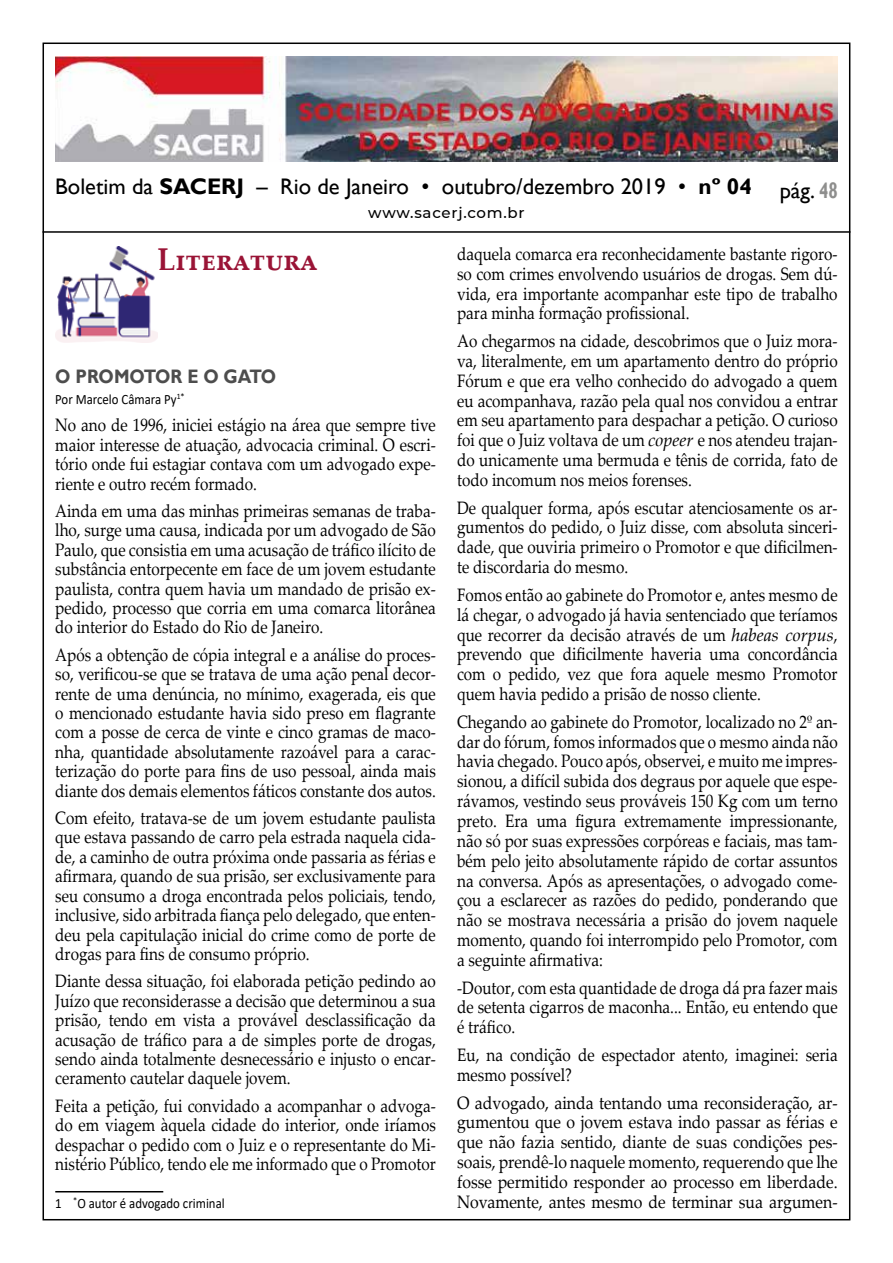
<style>
.page{position:relative;width:893px;height:1263px;background:#fff}
.page>*{position:absolute;margin:0;border:0;box-sizing:border-box;transform-origin:0 0}
.t1{font:700 31.5px "Palatino Linotype";color:#9a1436;scale:.95 1}
.t2{font:22.5px "Gill Sans";color:#000}
.t3{font:700 19.5px "Gill Sans";letter-spacing:-.01em;color:#4d4d4d;scale:.9 1}
.t4{font:18px/19.8px "Palatino Linotype";color:#000;text-align:justify;scale:.85 1}
.t5{font:18px/19.8px "Palatino Linotype";color:#000;text-align:justify;scale:.88 1}
.t6{font:500 15px "Montserrat";letter-spacing:.05em;color:#000}
.t7{font:14.25px "Calibri";color:#000;scale:.9 1}
.s1{font-weight:700}
.s2{font-weight:700;color:#8e8e8d}
.s3{font-style:italic}
</style>
<div class="page">
<img style="left:55px;top:56px;width:783px;height:106px">
<hr style="left:43px;top:231px;width:807px;height:2px;background:#000">
<img style="left:55px;top:247px;width:102px;height:96px">
<hr style="left:55px;top:1191px;width:108px;height:1px;background:#000">
<p class="t2" style="left:55px;top:173px;width:698px">Boletim da <span class="s1">SACERJ</span> – Rio de Janeiro • outubro/dezembro 2019 • <span class="s1">nº 04</span></p>
<p class="t6" style="left:368px;top:203px;width:158px">www.sacerj.com.br</p>
<p class="t2" style="left:780px;top:178px;width:60px">pág. <span class="s2">48</span></p>
<h1 class="t1" style="left:157px;top:237px;width:170px">Literatura</h1>
<p class="t3" style="left:55px;top:364px;width:247px">O PROMOTOR E O GATO</p>
<p class="t7" style="left:55px;top:389px;width:145px">Por Marcelo Câmara Py<sup>1*</sup></p>
<p class="t4" style="left:55px;top:415px;width:449px">No ano de 1996, iniciei estágio na área que sempre tive maior interesse de atuação, advocacia criminal. O escri&shy;tório onde fui estagiar contava com um advogado expe&shy;riente e outro recém formado.</p>
<p class="t4" style="left:55px;top:500px;width:449px;line-height:19.4px">Ainda em uma das minhas primeiras semanas de traba&shy;lho, surge uma causa, indicada por um advogado de São Paulo, que consistia em uma acusação de tráfico ilícito de substância entorpecente em face de um jovem estudante paulista, contra quem havia um mandado de prisão ex&shy;pedido, processo que corria em uma comarca litorânea do interior do Estado do Rio de Janeiro.</p>
<p class="t4" style="left:55px;top:644px;width:449px;line-height:19.4px">Após a obtenção de cópia integral e a análise do proces&shy;so, verificou-se que se tratava de uma ação penal decor&shy;rente de uma denúncia, no mínimo, exagerada, eis que o mencionado estudante havia sido preso em flagrante com a posse de cerca de vinte e cinco gramas de maco&shy;nha, quantidade absolutamente razoável para a carac&shy;terização do porte para fins de uso pessoal, ainda mais diante dos demais elementos fáticos constante dos autos.</p>
<p class="t4" style="left:55px;top:807px;width:449px;line-height:19.4px">Com efeito, tratava-se de um jovem estudante paulista que estava passando de carro pela estrada naquela cida&shy;de, a caminho de outra próxima onde passaria as férias e afirmara, quando de sua prisão, ser exclusivamente para seu consumo a droga encontrada pelos policiais, tendo, inclusive, sido arbitrada fiança pelo delegado, que enten&shy;deu pela capitulação inicial do crime como de porte de drogas para fins de consumo próprio.</p>
<p class="t4" style="left:55px;top:971px;width:449px;line-height:19.4px">Diante dessa situação, foi elaborada petição pedindo ao Juízo que reconsiderasse a decisão que determinou a sua prisão, tendo em vista a provável desclassificação da acusação de tráfico para a de simples porte de drogas, sendo ainda totalmente desnecessário e injusto o encar&shy;ceramento cautelar daquele jovem.</p>
<p class="t4" style="left:55px;top:1095px;width:449px;line-height:19.4px">Feita a petição, fui convidado a acompanhar o advoga&shy;do em viagem àquela cidade do interior, onde iríamos despachar o pedido com o Juiz e o representante do Mi&shy;nistério Público, tendo ele me informado que o Promotor</p>
<p class="t7" style="left:55px;top:1193px;width:190px">1 <sup>*</sup>O autor é advogado criminal</p>
<p class="t4" style="left:457px;top:243px;width:449px">daquela comarca era reconhecidamente bastante rigoro&shy;so com crimes envolvendo usuários de drogas. Sem dú&shy;vida, era importante acompanhar este tipo de trabalho para minha formação profissional.</p>
<p class="t4" style="left:457px;top:330px;width:449px">Ao chegarmos na cidade, descobrimos que o Juiz mora&shy;va, literalmente, em um apartamento dentro do próprio Fórum e que era velho conhecido do advogado a quem eu acompanhava, razão pela qual nos convidou a entrar em seu apartamento para despachar a petição. O curioso foi que o Juiz voltava de um <span class="s3">copeer</span> e nos atendeu trajan&shy;do unicamente uma bermuda e tênis de corrida, fato de todo incomum nos meios forenses.</p>
<p class="t4" style="left:457px;top:497px;width:449px">De qualquer forma, após escutar atenciosamente os ar&shy;gumentos do pedido, o Juiz disse, com absoluta sinceri&shy;dade, que ouviria primeiro o Promotor e que dificilmen&shy;te discordaria do mesmo.</p>
<p class="t4" style="left:457px;top:584px;width:449px">Fomos então ao gabinete do Promotor e, antes mesmo de lá chegar, o advogado já havia sentenciado que teríamos que recorrer da decisão através de um <span class="s3">habeas corpus</span>, prevendo que dificilmente haveria uma concordância com o pedido, vez que fora aquele mesmo Promotor quem havia pedido a prisão de nosso cliente.</p>
<p class="t4" style="left:457px;top:711px;width:449px">Chegando ao gabinete do Promotor, localizado no 2º an&shy;dar do fórum, fomos informados que o mesmo ainda não havia chegado. Pouco após, observei, e muito me impres&shy;sionou, a difícil subida dos degraus por aquele que espe&shy;rávamos, vestindo seus prováveis 150 Kg com um terno preto. Era uma figura extremamente impressionante, não só por suas expressões corpóreas e faciais, mas tam&shy;bém pelo jeito absolutamente rápido de cortar assuntos na conversa. Após as apresentações, o advogado come&shy;çou a esclarecer as razões do pedido, ponderando que não se mostrava necessária a prisão do jovem naquele momento, quando foi interrompido pelo Promotor, com a seguinte afirmativa:</p>
<p class="t4" style="left:457px;top:977px;width:449px">-Doutor, com esta quantidade de droga dá pra fazer mais de setenta cigarros de maconha... Então, eu entendo que é tráfico.</p>
<p class="t4" style="left:457px;top:1044px;width:449px">Eu, na condição de espectador atento, imaginei: seria mesmo possível?</p>
<p class="t5" style="left:457px;top:1092px;width:434px">O advogado, ainda tentando uma reconsideração, ar&shy;gumentou que o jovem estava indo passar as férias e que não fazia sentido, diante de suas condições pes&shy;soais, prendê-lo naquele momento, requerendo que lhe fosse permitido responder ao processo em liberdade.<br>Novamente, antes mesmo de terminar sua argumen-</p>
</div>
